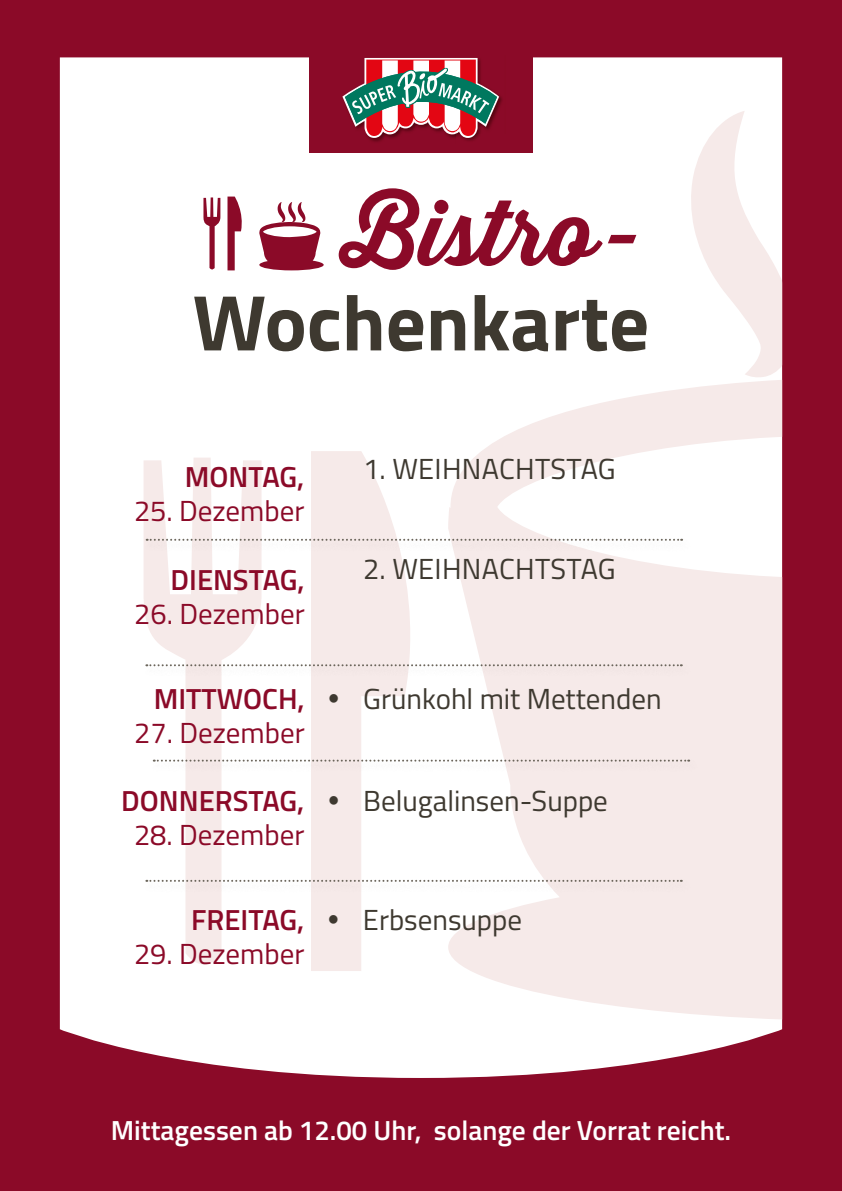
<style>
.page{position:relative;width:842px;height:1191px;background:#8b0a28}
.page>*{position:absolute;margin:0;border:0;box-sizing:border-box;transform-origin:0 0}
.t1{font:700 89.7px "Thirsty Script";color:#8b0a28}
.t2{font:700 79px "Titillium";color:#3e3930}
.t3{font:29px "Titillium";color:#3e3930}
.t4{font:29px "Titillium";color:#8b0a28}
.t5{font:600 29px "Titillium";color:#8b0a28}
.t6{font:600 27.6px "Titillium";color:#fff}
</style>
<div class="page">
<div style="left:60px;top:57px;width:722px;height:1021px;background:#fff"></div>
<svg style="left:448px;top:377px;width:334px;height:644px;background:#f8f0ef"></svg>
<svg style="left:690px;top:111px;width:92px;height:267px;background:#faf5f4"></svg>
<svg style="left:144px;top:457px;width:117px;height:521px;background:#fbf6f5"></svg>
<svg style="left:311px;top:451px;width:119px;height:520px;background:#f9f3f2"></svg>
<div style="left:309px;top:0;width:223px;height:153px;background:#8b0a28"></div>
<img style="left:365px;top:57px;width:137px;height:85px">
<svg style="left:342px;top:58px;width:157px;height:80px"></svg>
<svg style="left:259px;top:202px;width:65px;height:68px"></svg>
<svg style="left:203px;top:197px;width:17px;height:74px"></svg>
<svg style="left:227px;top:196px;width:18px;height:74px"></svg>
<div style="left:143px;top:537px;width:548px;height:14px;background:#000;opacity:.13"></div>
<svg style="left:147px;top:539px;width:535px;height:2px"></svg>
<div style="left:142px;top:663px;width:549px;height:14px;background:#000;opacity:.13"></div>
<svg style="left:146px;top:664px;width:536px;height:2px"></svg>
<div style="left:150px;top:758px;width:548px;height:14px;background:#000;opacity:.13"></div>
<svg style="left:154px;top:759px;width:535px;height:2px"></svg>
<div style="left:142px;top:878px;width:549px;height:14px;background:#000;opacity:.13"></div>
<svg style="left:146px;top:880px;width:536px;height:2px"></svg>
<svg style="left:330px;top:795px;width:8px;height:9px"></svg>
<svg style="left:330px;top:693px;width:8px;height:9px"></svg>
<svg style="left:329px;top:914px;width:9px;height:9px"></svg>
<h1 class="t1" style="left:341px;top:166px;width:303px">Bistro-</h1>
<h2 class="t2" style="left:193px;top:262px;width:458px">Wochenkarte</h2>
<p class="t5" style="left:185px;top:455px;width:121px">MONTAG,</p>
<p class="t4" style="left:134px;top:490px;width:172px">25. Dezember</p>
<p class="t5" style="left:171px;top:557px;width:136px">DIENSTAG,</p>
<p class="t4" style="left:134px;top:592px;width:172px">26. Dezember</p>
<p class="t5" style="left:154px;top:676px;width:152px">MITTWOCH,</p>
<p class="t4" style="left:134px;top:711px;width:172px">27. Dezember</p>
<p class="t5" style="left:121px;top:778px;width:185px">DONNERSTAG,</p>
<p class="t4" style="left:134px;top:813px;width:172px">28. Dezember</p>
<p class="t5" style="left:191px;top:897px;width:115px">FREITAG,</p>
<p class="t4" style="left:134px;top:932px;width:172px">29. Dezember</p>
<p class="t3" style="left:363px;top:447px;width:254px">1. WEIHNACHTSTAG</p>
<p class="t3" style="left:363px;top:548px;width:254px">2. WEIHNACHTSTAG</p>
<p class="t3" style="left:363px;top:677px;width:300px">Grünkohl mit Mettenden</p>
<p class="t3" style="left:363px;top:779px;width:246px">Belugalinsen-Suppe</p>
<p class="t3" style="left:363px;top:898px;width:161px">Erbsensuppe</p>
<p class="t6" style="left:111px;top:1109px;width:622px">Mittagessen ab 12.00 Uhr, solange der Vorrat reicht.</p>
</div>
